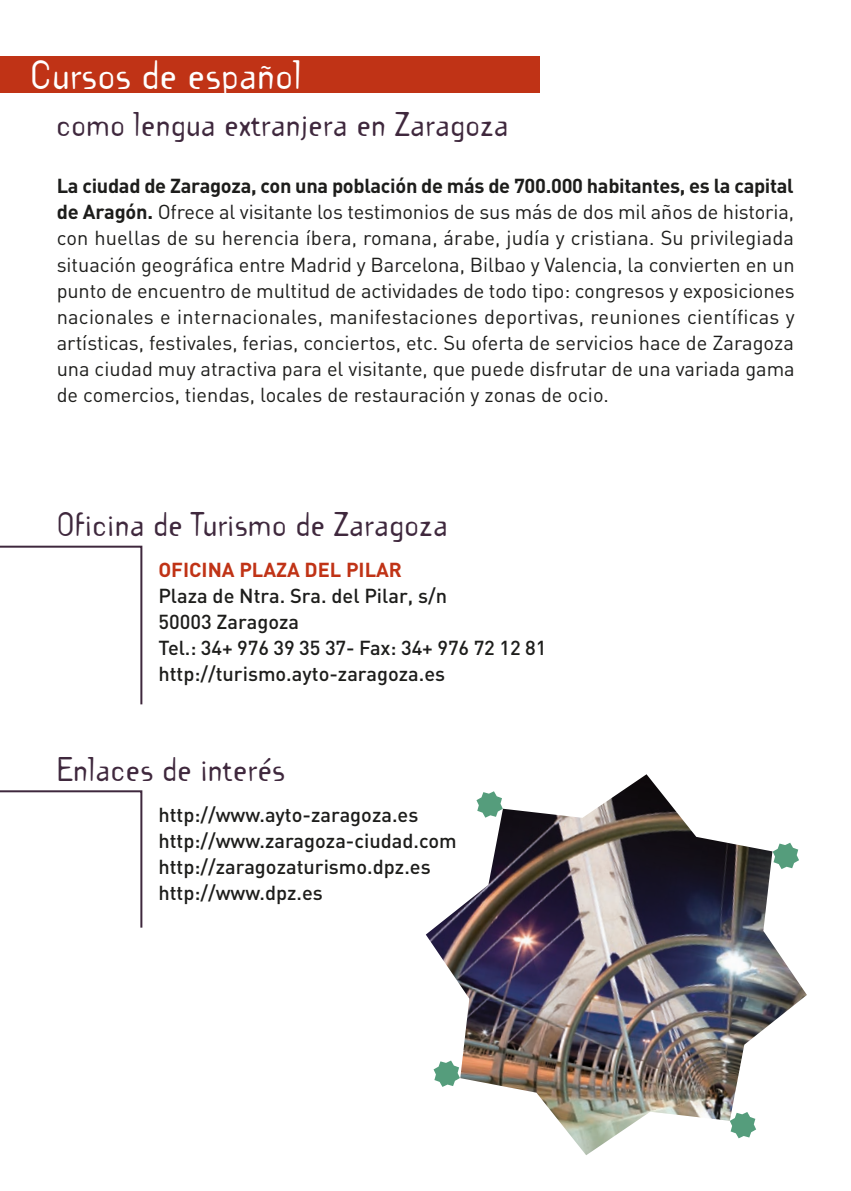
<style>
.page{position:relative;width:851px;height:1191px;background:#fff}
.page>*{position:absolute;margin:0;border:0;box-sizing:border-box;transform-origin:0 0}
.t1{font:36px "Template Gothic";color:#fff}
.t2{font:30px "Template Gothic";color:#3f283d}
.t3{font:20px/26px "DIN";color:#1d1d1b;text-align:justify}
.t4{font:500 20px/26px "DIN";color:#1d1d1b}
.t5{font:700 20px "DIN";color:#c03316}
.s1{font-weight:700}
</style>
<div class="page">
<div style="left:0;top:57px;width:539px;height:36px;background:#c03316"></div>
<svg style="left:0;top:545px;width:143px;height:160px"></svg>
<svg style="left:0;top:790px;width:143px;height:138px"></svg>
<img style="left:426px;top:774px;width:380px;height:381px">
<svg style="left:476px;top:791px;width:26px;height:26px"></svg>
<svg style="left:772px;top:842px;width:27px;height:27px"></svg>
<svg style="left:433px;top:1060px;width:27px;height:27px"></svg>
<svg style="left:729px;top:1112px;width:27px;height:26px"></svg>
<h1 class="t1" style="left:30px;top:60px;width:273px">Cursos de español</h1>
<h2 class="t2" style="left:56px;top:112px;width:454px">como lengua extranjera en Zaragoza</h2>
<p class="t3" style="left:57px;top:175px;width:739px"><span class="s1">La ciudad de Zaragoza, con una población de más de 700.000 habitantes, es la capital de Aragón.</span> Ofrece al visitante los testimonios de sus más de dos mil años de historia, con huellas de su herencia íbera, romana, árabe, judía y cristiana. Su privilegiada situación geográfica entre Madrid y Barcelona, Bilbao y Valencia, la convierten en un punto de encuentro de multitud de actividades de todo tipo: congresos y exposiciones nacionales e internacionales, manifestaciones deportivas, reuniones científicas y artísticas, festivales, ferias, conciertos, etc. Su oferta de servicios hace de Zaragoza una ciudad muy atractiva para el visitante, que puede disfrutar de una variada gama de comercios, tiendas, locales de restauración y zonas de ocio.</p>
<h2 class="t2" style="left:57px;top:512px;width:393px">Oficina de Turismo de Zaragoza</h2>
<p class="t5" style="left:158px;top:562px;width:245px">OFICINA PLAZA DEL PILAR</p>
<p class="t4" style="left:158px;top:585px;width:389px">Plaza de Ntra. Sra. del Pilar, s/n<br>50003 Zaragoza<br>Tel.: 34+ 976 39 35 37- Fax: 34+ 976 72 12 81 http://turismo.ayto-zaragoza.es</p>
<h2 class="t2" style="left:57px;top:756px;width:230px">Enlaces de interés</h2>
<p class="t4" style="left:158px;top:803px;width:300px">http://www.ayto-zaragoza.es http://www.zaragoza-ciudad.com http://zaragozaturismo.dpz.es http://www.dpz.es</p>
</div>
